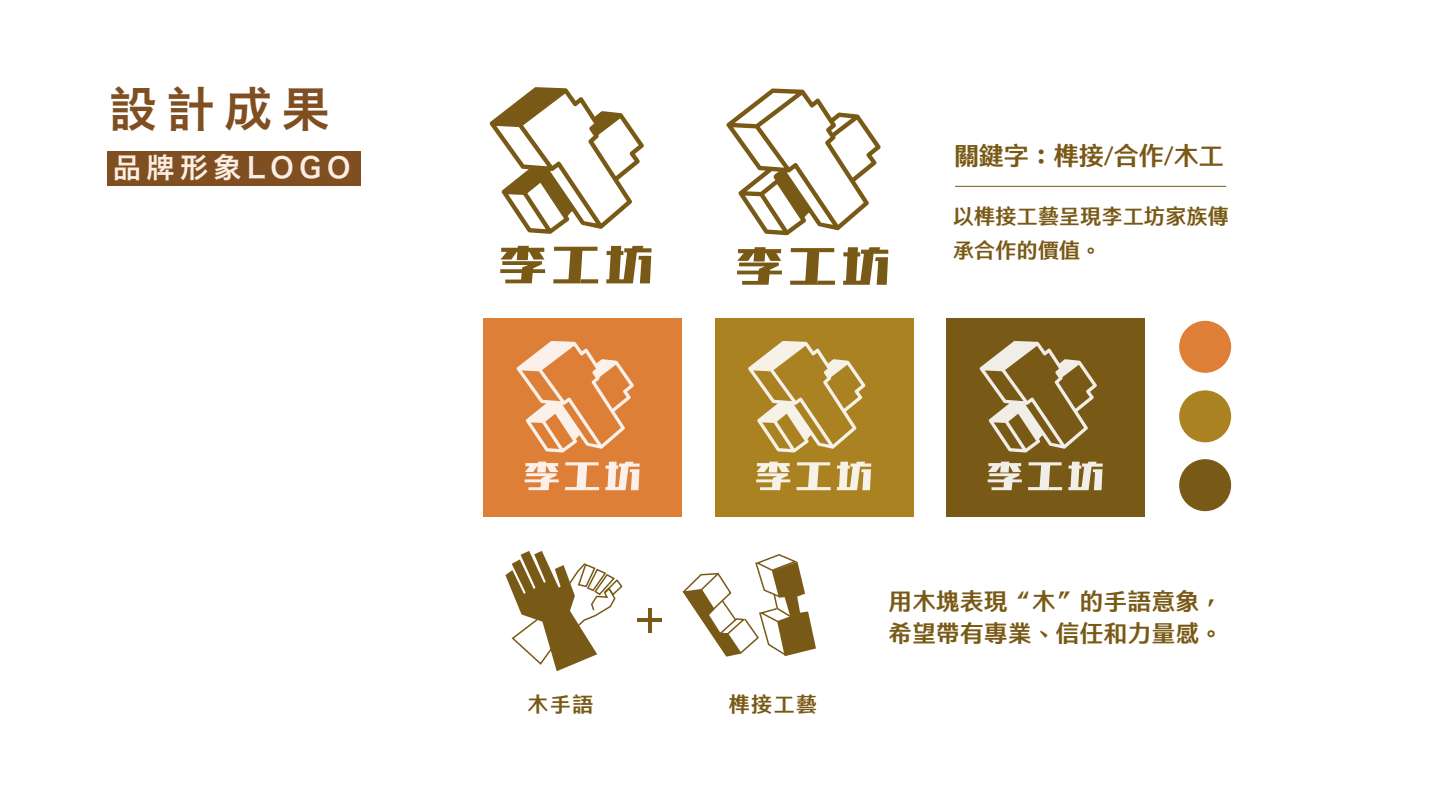
<style>
.page{position:relative;width:1440px;height:810px;background:#fff}
.page>*{position:absolute;margin:0;border:0;box-sizing:border-box;transform-origin:0 0}
.t1{font:48px "Hiragino Sans CNS W6";color:#7f4f21}
.t2{font:27.9px "Hiragino Sans CNS W6";letter-spacing:.2em;color:#fdeee4}
.t3{font:800 24.97px "AR Fang Xin Shu H7 B5 Std";color:#795916}
.t4{font:800 23.48px/32.1px "AR Fang Xin Shu H7 B5 Std";letter-spacing:.02em;color:#795916}
.t5{font:800 20.85px/34.1px "AR Fang Xin Shu H7 B5 Std";letter-spacing:.02em;color:#795916}
</style>
<div class="page">
<div style="left:107px;top:151px;width:254px;height:35px;background:#7f4f21"></div>
<svg style="left:490px;top:87px;width:154px;height:147px"></svg>
<svg style="left:500px;top:246px;width:45px;height:37px"></svg>
<svg style="left:553px;top:247px;width:45px;height:36px"></svg>
<svg style="left:606px;top:246px;width:45px;height:37px"></svg>
<svg style="left:726px;top:89px;width:155px;height:146px"></svg>
<svg style="left:737px;top:247px;width:45px;height:38px"></svg>
<svg style="left:790px;top:248px;width:45px;height:37px"></svg>
<svg style="left:843px;top:247px;width:45px;height:38px"></svg>
<div style="left:483px;top:318px;width:199px;height:199px;background:#dd7f37"></div>
<svg style="left:517px;top:341px;width:117px;height:112px"></svg>
<svg style="left:525px;top:462px;width:34px;height:28px"></svg>
<svg style="left:565px;top:462px;width:34px;height:28px"></svg>
<svg style="left:605px;top:462px;width:35px;height:28px"></svg>
<div style="left:715px;top:318px;width:198px;height:199px;background:#ab8222"></div>
<svg style="left:748px;top:341px;width:118px;height:112px"></svg>
<svg style="left:756px;top:462px;width:34px;height:28px"></svg>
<hr style="left:817px;top:487px;width:14px;height:3px;background:#fff">
<svg style="left:797px;top:462px;width:33px;height:28px"></svg>
<svg style="left:837px;top:462px;width:34px;height:28px"></svg>
<div style="left:946px;top:318px;width:199px;height:199px;background:#795916"></div>
<svg style="left:980px;top:341px;width:117px;height:112px"></svg>
<svg style="left:988px;top:462px;width:34px;height:28px"></svg>
<svg style="left:1028px;top:462px;width:34px;height:28px"></svg>
<svg style="left:1068px;top:462px;width:35px;height:28px"></svg>
<div style="left:1179px;top:321px;width:52px;height:52px;background:#dd7f37;border-radius:50%"></div>
<div style="left:1179px;top:390px;width:52px;height:52px;background:#ab8222;border-radius:50%"></div>
<div style="left:1179px;top:459px;width:52px;height:52px;background:#795916;border-radius:50%"></div>
<svg style="left:505px;top:551px;width:118px;height:120px"></svg>
<svg style="left:682px;top:554px;width:134px;height:103px"></svg>
<hr style="left:637px;top:619px;width:25px;height:3px;background:#795916">
<hr style="left:648px;top:608px;width:3px;height:25px;background:#795916">
<hr style="left:955px;top:186px;width:271px;height:1px;background:#795916">
<h1 class="t1" style="left:109px;top:69px;width:222px">設計成果</h1>
<p class="t2" style="left:113px;top:145px;width:239px">品牌形象LOGO</p>
<p class="t3" style="left:954px;top:143px;width:271px">關鍵字：榫接/合作/木工</p>
<p class="t5" style="left:953px;top:200px;width:277px">以榫接工藝呈現李工坊家族傳承合作的價值。</p>
<p class="t5" style="left:528px;top:688px;width:67px">木手語</p>
<p class="t5" style="left:729px;top:688px;width:90px">榫接工藝</p>
<p class="t4" style="left:888px;top:586px;width:336px">用木塊表現“木”的手語意象，希望帶有專業、信任和力量感。</p>
</div>
